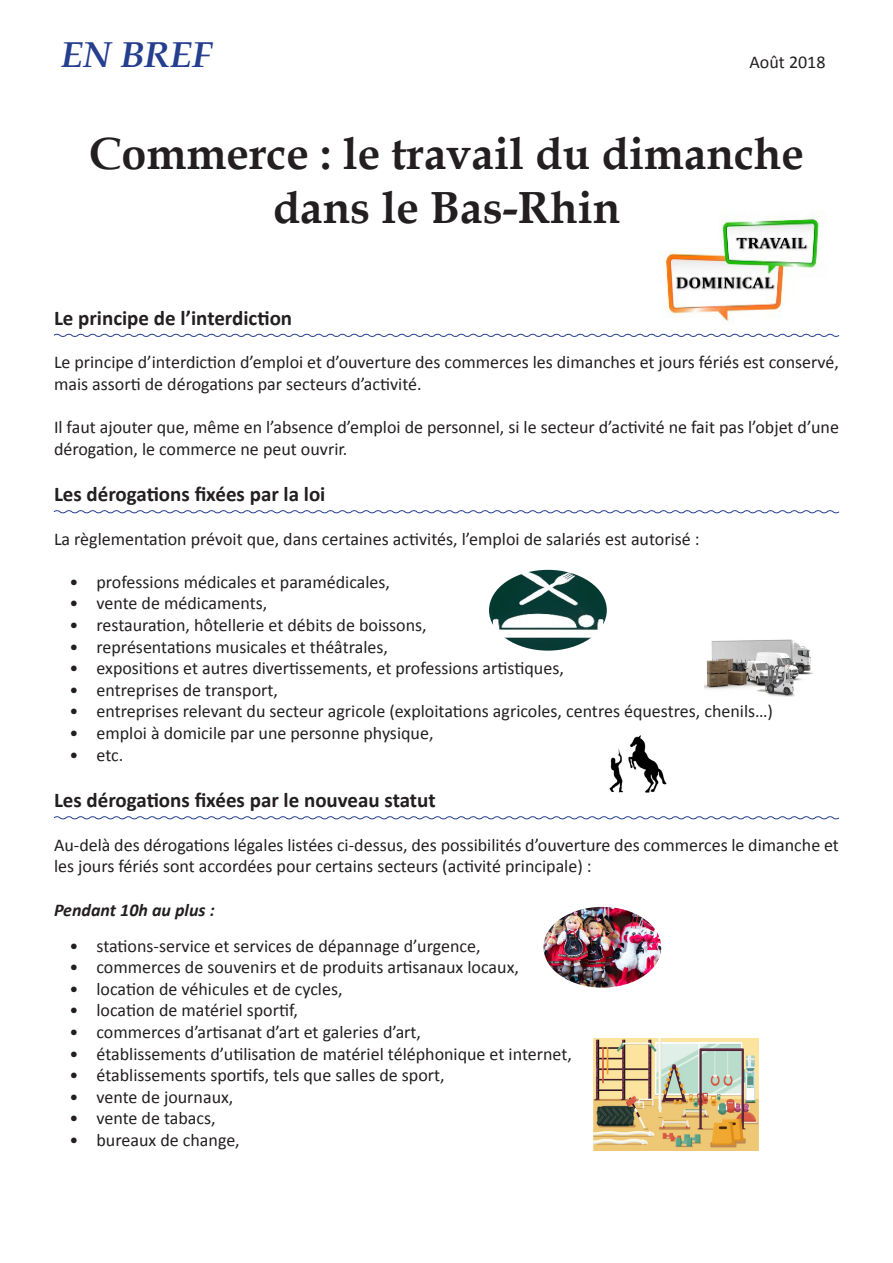
<style>
.page{position:relative;width:893px;height:1263px;background:#fff}
.page>*{position:absolute;margin:0;border:0;box-sizing:border-box;transform-origin:0 0}
.t1{font:700 45px/54px "Book Antiqua";color:#231f20;text-align:center}
.t2{font:italic 700 36px "Book Antiqua";color:#253f8e}
.t3{font:700 21px "Calibri";color:#231f20}
.t4{font:18px/21.6px "Calibri";color:#231f20}
.t5{font:italic 700 18px "Calibri";color:#231f20}
</style>
<div class="page">
<svg style="left:53px;top:333px;width:787px;height:4px"></svg>
<svg style="left:53px;top:510px;width:787px;height:4px"></svg>
<svg style="left:53px;top:816px;width:787px;height:4px"></svg>
<img style="left:663px;top:216px;width:156px;height:109px">
<img style="left:704px;top:639px;width:108px;height:58px">
<img style="left:609px;top:735px;width:58px;height:58px">
<img style="left:594px;top:1039px;width:165px;height:111px">
<img style="left:543px;top:907px;width:118px;height:81px">
<img style="left:489px;top:570px;width:118px;height:81px">
<p class="t2" style="left:61px;top:30px;width:153px">EN BREF</p>
<p class="t4" style="left:749px;top:51px;width:77px">Août 2018</p>
<p class="t1" style="left:89px;top:127px;width:716px">Commerce : le travail du dimanche dans le Bas-Rhin</p>
<p class="t3" style="left:54px;top:305px;width:240px">Le principe de l’interdiction</p>
<p class="t4" style="left:54px;top:351px;width:786px">Le principe d’interdiction d’emploi et d’ouverture des commerces les dimanches et jours fériés est conservé, mais assorti de dérogations par secteurs d’activité.</p>
<p class="t4" style="left:54px;top:416px;width:786px">Il faut ajouter que, même en l’absence d’emploi de personnel, si le secteur d’activité ne fait pas l’objet d’une dérogation, le commerce ne peut ouvrir.</p>
<p class="t3" style="left:54px;top:481px;width:273px">Les dérogations fixées par la loi</p>
<p class="t4" style="left:54px;top:528px;width:647px">La règlementation prévoit que, dans certaines activités, l’emploi de salariés est autorisé :</p>
<p class="t4" style="left:70px;top:571px;width:322px">• professions médicales et paramédicales,</p>
<p class="t4" style="left:70px;top:593px;width:199px">• vente de médicaments,</p>
<p class="t4" style="left:70px;top:614px;width:359px">• restauration, hôtellerie et débits de boissons,</p>
<p class="t4" style="left:70px;top:636px;width:320px">• représentations musicales et théâtrales,</p>
<p class="t4" style="left:70px;top:657px;width:496px">• expositions et autres divertissements, et professions artistiques,</p>
<p class="t4" style="left:70px;top:679px;width:210px">• entreprises de transport,</p>
<p class="t4" style="left:70px;top:701px;width:705px">• entreprises relevant du secteur agricole (exploitations agricoles, centres équestres, chenils…)</p>
<p class="t4" style="left:70px;top:722px;width:365px">• emploi à domicile par une personne physique,</p>
<p class="t4" style="left:70px;top:744px;width:55px">• etc.</p>
<p class="t3" style="left:54px;top:787px;width:383px">Les dérogations fixées par le nouveau statut</p>
<p class="t4" style="left:54px;top:834px;width:786px">Au-delà des dérogations légales listées ci-dessus, des possibilités d’ouverture des commerces le dimanche et les jours fériés sont accordées pour certains secteurs (activité principale) :</p>
<p class="t5" style="left:54px;top:898px;width:162px">Pendant 10h au plus :</p>
<p class="t4" style="left:70px;top:935px;width:413px">• stations-service et services de dépannage d’urgence,</p>
<p class="t4" style="left:70px;top:956px;width:451px">• commerces de souvenirs et de produits artisanaux locaux,</p>
<p class="t4" style="left:70px;top:978px;width:275px">• location de véhicules et de cycles,</p>
<p class="t4" style="left:70px;top:999px;width:230px">• location de matériel sportif,</p>
<p class="t4" style="left:70px;top:1021px;width:353px">• commerces d’artisanat d’art et galeries d’art,</p>
<p class="t4" style="left:70px;top:1043px;width:504px">• établissements d’utilisation de matériel téléphonique et internet,</p>
<p class="t4" style="left:70px;top:1064px;width:377px">• établissements sportifs, tels que salles de sport,</p>
<p class="t4" style="left:70px;top:1086px;width:165px">• vente de journaux,</p>
<p class="t4" style="left:70px;top:1107px;width:148px">• vente de tabacs,</p>
<p class="t4" style="left:70px;top:1129px;width:172px">• bureaux de change,</p>
</div>
